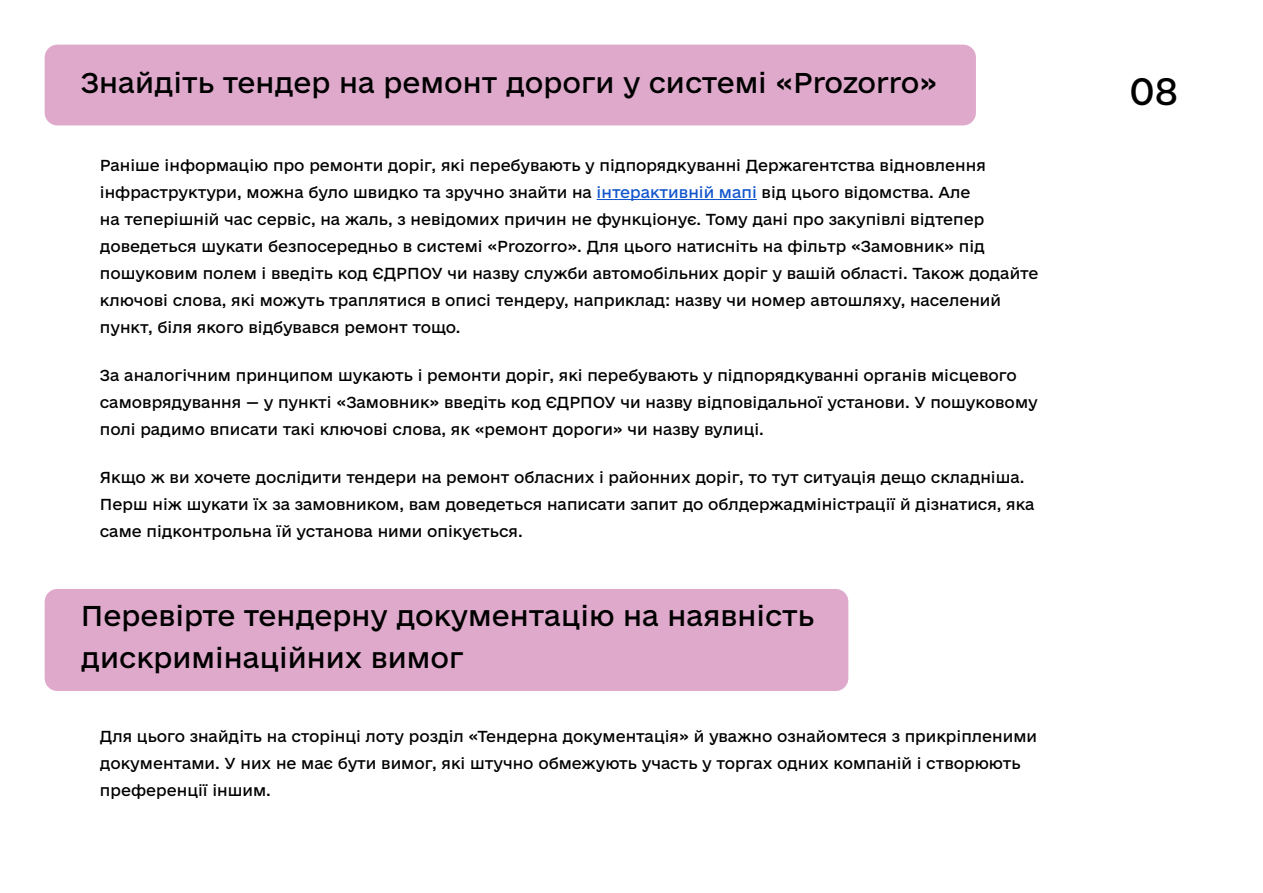
<style>
.page{position:relative;width:1263px;height:893px;background:#fff}
.page>*{position:absolute;margin:0;border:0;box-sizing:border-box;transform-origin:0 0}
.t1{font:36px "e Ukraine Regular";color:#000}
.t2{font:27px/42px "e Ukraine Regular";color:#000}
.t3{font:15px/27px "e Ukraine Regular";color:#000}
.s1{color:#15c}
</style>
<div class="page">
<div style="left:45px;top:45px;width:931px;height:80px;background:#dfa9cc;border-radius:13px"></div>
<div style="left:45px;top:589px;width:803px;height:102px;background:#dfa9cc;border-radius:13px"></div>
<hr style="left:597px;top:199px;width:160px;height:1px;background:#15c">
<h2 class="t2" style="left:81px;top:62px;width:858px">Знайдіть тендер на ремонт дороги у системі «Prozorro»</h2>
<p class="t3" style="left:100px;top:152px;width:940px">Раніше інформацію про ремонти доріг, які перебувають у підпорядкуванні Держагентства відновлення інфраструктури, можна було швидко та зручно знайти на <span class="s1">інтерактивній мапі</span> від цього відомства. Але<br>на теперішній час сервіс, на жаль, з невідомих причин не функціонує. Тому дані про закупівлі відтепер доведеться шукати безпосередньо в системі «Prozorro». Для цього натисніть на фільтр «Замовник» під пошуковим полем і введіть код ЄДРПОУ чи назву служби автомобільних доріг у вашій області. Також додайте ключові слова, які можуть траплятися в описі тендеру, наприклад: назву чи номер автошляху, населений пункт, біля якого відбувався ремонт тощо.</p>
<p class="t3" style="left:100px;top:362px;width:939px">За аналогічним принципом шукають і ремонти доріг, які перебувають у підпорядкуванні органів місцевого самоврядування — у пункті «Замовник» введіть код ЄДРПОУ чи назву відповідальної установи. У пошуковому полі радимо вписати такі ключові слова, як «ремонт дороги» чи назву вулиці.</p>
<p class="t3" style="left:100px;top:465px;width:936px">Якщо ж ви хочете дослідити тендери на ремонт обласних і районних доріг, то тут ситуація дещо складніша.<br>Перш ніж шукати їх за замовником, вам доведеться написати запит до облдержадміністрації й дізнатися, яка саме підконтрольна їй установа ними опікується.</p>
<h2 class="t2" style="left:81px;top:596px;width:735px">Перевірте тендерну документацію на наявність дискримінаційних вимог</h2>
<p class="t3" style="left:100px;top:723px;width:939px">Для цього знайдіть на сторінці лоту розділ «Тендерна документація» й уважно ознайомтеся з прикріпленими документами. У них не має бути вимог, які штучно обмежують участь у торгах одних компаній і створюють преференції іншим.</p>
<h1 class="t1" style="left:1129px;top:69px;width:50px">08</h1>
</div>
